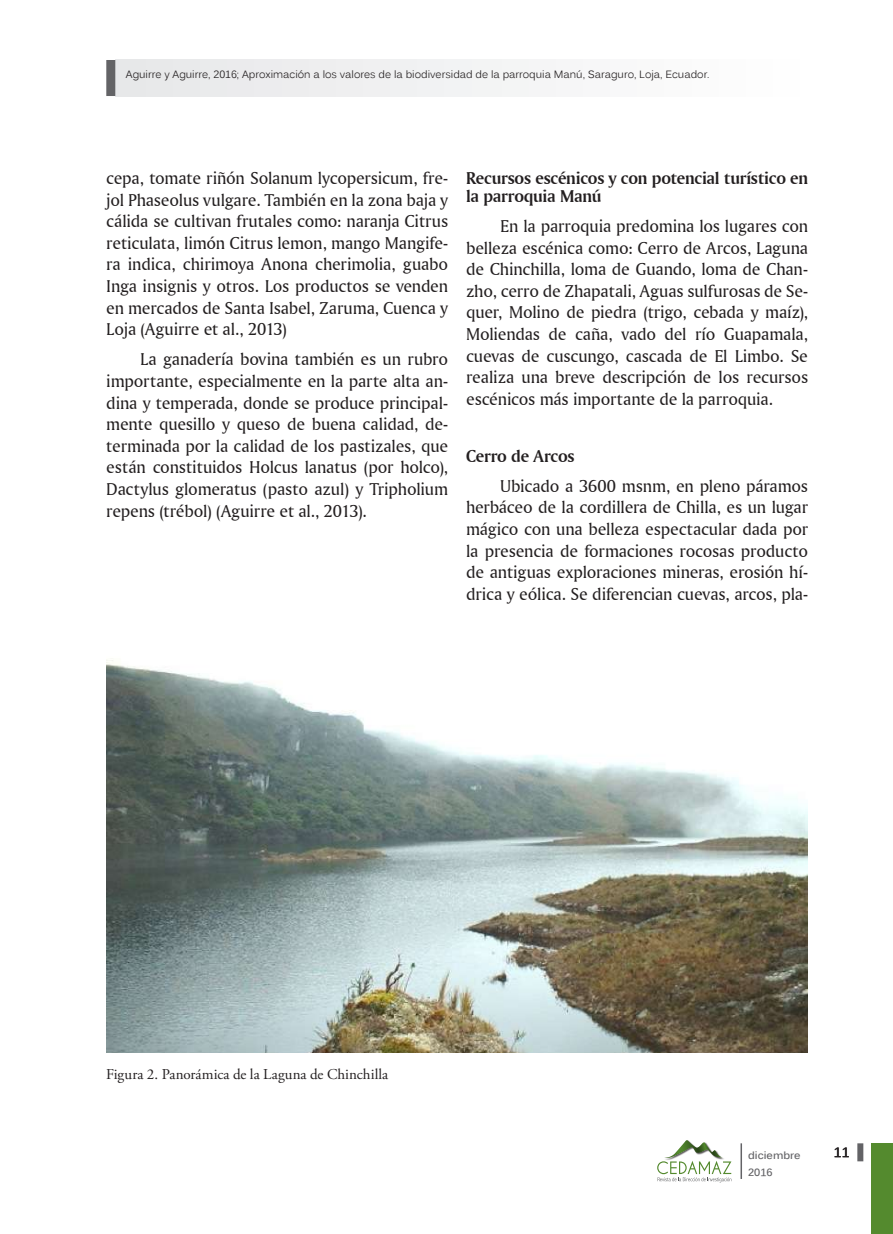
<style>
.page{position:relative;width:893px;height:1234px;background:#fff}
.page>*{position:absolute;margin:0;border:0;box-sizing:border-box;transform-origin:0 0}
.t1{font:18px/21.6px "Amerigo BT Roman A";letter-spacing:-.01em;color:#231f20;text-align:justify}
.t2{font:18px/18px "Amerigo BT Bold A";letter-spacing:-.015em;color:#231f20}
.t3{font:15px "Adobe Garamond Pro";letter-spacing:.005em;color:#231f20}
.t4{font:700 13.5px "Kalinga";color:#231f20}
.t5{font:10.5px "Kalinga";color:#231f20}
.t6{font:700 10.5px "Kalinga";color:#636366}
</style>
<div class="page">
<div style="left:857px;top:1142px;width:6px;height:18px;background:#636366"></div>
<div style="left:115px;top:60px;width:693px;height:36px;background:#f2f3f4"></div>
<div style="left:106px;top:60px;width:9px;height:36px;background:#636366"></div>
<div style="left:871px;top:1142px;width:22px;height:91px;background:#548a2e"></div>
<hr style="left:740px;top:1142px;width:2px;height:36px;background:#636366">
<svg style="left:657px;top:1140px;width:74px;height:42px"></svg>
<img style="left:106px;top:660px;width:702px;height:392px">
<p class="t5" style="left:126px;top:67px;width:585px">Aguirre y Aguirre, 2016; Aproximación a los valores de la biodiversidad de la parroquia Manú, Saraguro, Loja, Ecuador.</p>
<p class="t1" style="left:106px;top:167px;width:343px">cepa, tomate riñón Solanum lycopersicum, fre&shy;jol Phaseolus vulgare. También en la zona baja y cálida se cultivan frutales como: naranja Citrus reticulata, limón Citrus lemon, mango Mangife&shy;ra indica, chirimoya Anona cherimolia, guabo Inga insignis y otros. Los productos se venden en mercados de Santa Isabel, Zaruma, Cuenca y Loja (Aguirre et al., 2013)</p>
<p class="t1" style="left:106px;top:348px;width:343px;text-indent:34px">La ganadería bovina también es un rubro importante, especialmente en la parte alta an&shy;dina y temperada, donde se produce principal&shy;mente quesillo y queso de buena calidad, de&shy;terminada por la calidad de los pastizales, que están constituidos Holcus lanatus (por holco), Dactylus glomeratus (pasto azul) y Tripholium repens (trébol) (Aguirre et al., 2013).</p>
<p class="t2" style="left:466px;top:168px;width:344px">Recursos escénicos y con potencial turístico en la parroquia Manú</p>
<p class="t1" style="left:466px;top:215px;width:344px;text-indent:34px">En la parroquia predomina los lugares con belleza escénica como: Cerro de Arcos, Laguna de Chinchilla, loma de Guando, loma de Chan&shy;zho, cerro de Zhapatali, Aguas sulfurosas de Se&shy;quer, Molino de piedra (trigo, cebada y maíz), Moliendas de caña, vado del río Guapamala, cuevas de cuscungo, cascada de El Limbo. Se realiza una breve descripción de los recursos escénicos más importante de la parroquia.</p>
<p class="t2" style="left:466px;top:446px;width:110px">Cerro de Arcos</p>
<p class="t1" style="left:466px;top:474px;width:344px;text-indent:34px">Ubicado a 3600 msnm, en pleno páramos herbáceo de la cordillera de Chilla, es un lugar mágico con una belleza espectacular dada por la presencia de formaciones rocosas producto de antiguas exploraciones mineras, erosión hí&shy;drica y eólica. Se diferencian cuevas, arcos, pla-</p>
<p class="t3" style="left:106px;top:1064px;width:284px">Figura 2. Panorámica de la Laguna de Chinchilla</p>
<p class="t6" style="left:748px;top:1147px;width:54px">diciembre</p>
<p class="t4" style="left:834px;top:1142px;width:17px">11</p>
<p class="t6" style="left:748px;top:1164px;width:26px">2016</p>
</div>
